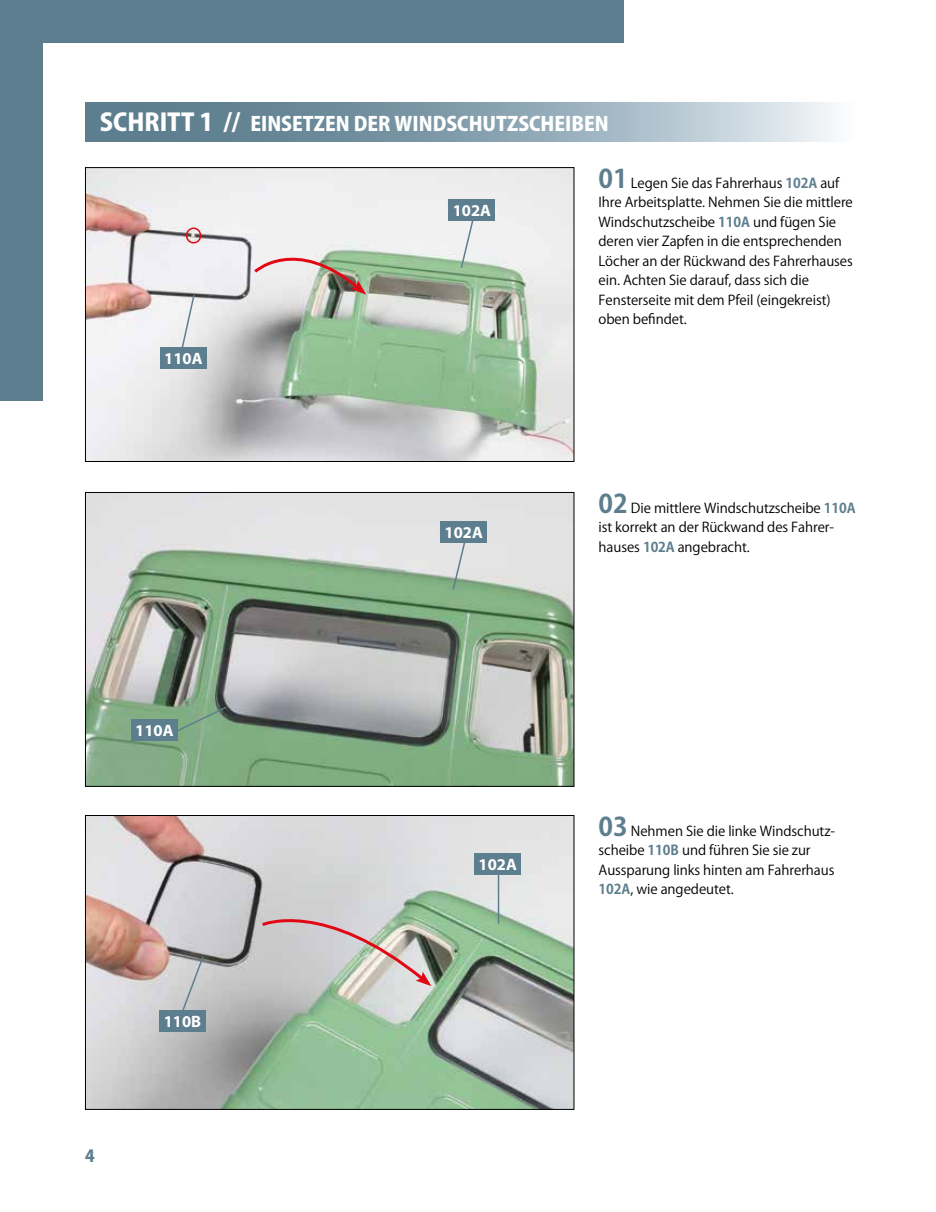
<style>
.page{position:relative;width:936px;height:1212px;background:#fff}
.page>*{position:absolute;margin:0;border:0;box-sizing:border-box;transform-origin:0 0}
.t1{font:800 19.5px "Koz Go Pro";color:#fff}
.t2{font:700 16.5px "Myriad Pro";color:#fff}
.t3{font:800 16.5px "Koz Go Pro";color:#5d7e8e}
.t4{font:13.5px/19.5px "Koz Go Pro";letter-spacing:-.005em;color:#000}
.s1{font-size:24px}
.s2{font-weight:700;font-size:25.5px;color:#5d7e8e}
.s3{font-weight:700;color:#5d7e8e}
</style>
<div class="page">
<svg style="left:85px;top:102px;width:750px;height:39px;background:#8ea6b3"></svg>
<img style="left:87px;top:169px;width:485px;height:291px">
<div style="left:85px;top:167px;width:489px;height:295px;border:1px solid #000"></div>
<img style="left:87px;top:494px;width:485px;height:291px">
<div style="left:85px;top:492px;width:489px;height:295px;border:1px solid #000"></div>
<svg style="left:459px;top:221px;width:17px;height:48px"></svg>
<div style="left:448px;top:200px;width:47px;height:21px;background:#5d7e8e"></div>
<img style="left:87px;top:817px;width:485px;height:291px">
<div style="left:85px;top:815px;width:489px;height:295px;border:1px solid #000"></div>
<img style="left:231px;top:235px;width:135px;height:88px">
<svg style="left:178px;top:293px;width:18px;height:54px"></svg>
<div style="left:160px;top:347px;width:47px;height:22px;background:#5d7e8e"></div>
<hr style="left:497px;top:864px;width:2px;height:59px;background:#5d7e8e">
<div style="left:474px;top:853px;width:47px;height:22px;background:#5d7e8e"></div>
<svg style="left:177px;top:955px;width:28px;height:55px;background:#bfc1c2"></svg>
<div style="left:159px;top:1010px;width:47px;height:21px;background:#5d7e8e"></div>
<svg style="left:260px;top:899px;width:171px;height:87px;background:#c8c3bf"></svg>
<div style="left:186px;top:227px;width:15px;height:16px;border:2px solid #e30613;border-radius:50%"></div>
<svg style="left:451px;top:543px;width:17px;height:48px"></svg>
<div style="left:440px;top:521px;width:47px;height:22px;background:#5d7e8e"></div>
<svg style="left:167px;top:705px;width:61px;height:32px;background:#7ca581"></svg>
<div style="left:131px;top:720px;width:47px;height:21px;background:#5d7e8e"></div>
<div style="left:0;top:0;width:43px;height:401px;background:#5d7e8e"></div>
<div style="left:0;top:0;width:624px;height:43px;background:#5d7e8e"></div>
<h1 class="t1" style="left:100px;top:111px;width:510px"><span class="s1">SCHRITT 1 //</span> EINSETZEN DER WINDSCHUTZSCHEIBEN</h1>
<p class="t4" style="left:598px;top:173px;width:256px"><span class="s2">01</span> Legen Sie das Fahrerhaus <span class="s3">102A</span> auf Ihre Arbeitsplatte. Nehmen Sie die mittlere Windschutzscheibe <span class="s3">110A</span> und fügen Sie deren vier Zapfen in die entsprechenden Löcher an der Rückwand des Fahrerhauses ein. Achten Sie darauf, dass sich die Fensterseite mit dem Pfeil (eingekreist) oben befindet.</p>
<p class="t2" style="left:452px;top:200px;width:40px">102A</p>
<p class="t2" style="left:164px;top:348px;width:40px">110A</p>
<p class="t2" style="left:135px;top:720px;width:40px">110A</p>
<p class="t3" style="left:85px;top:1145px;width:11px">4</p>
<p class="t2" style="left:164px;top:1011px;width:39px">110B</p>
<p class="t2" style="left:444px;top:522px;width:40px">102A</p>
<p class="t4" style="left:598px;top:498px;width:259px"><span class="s2">02</span> Die mittlere Windschutzscheibe <span class="s3">110A </span>ist korrekt an der Rückwand des Fahrer&shy;hauses <span class="s3">102A</span> angebracht.</p>
<p class="t2" style="left:478px;top:854px;width:40px">102A</p>
<p class="t4" style="left:598px;top:821px;width:238px"><span class="s2">03</span> Nehmen Sie die linke Windschutz&shy;scheibe <span class="s3">110B</span> und führen Sie sie zur<br>Aussparung links hinten am Fahrerhaus<br><span class="s3">102A</span>, wie angedeutet.</p>
</div>
